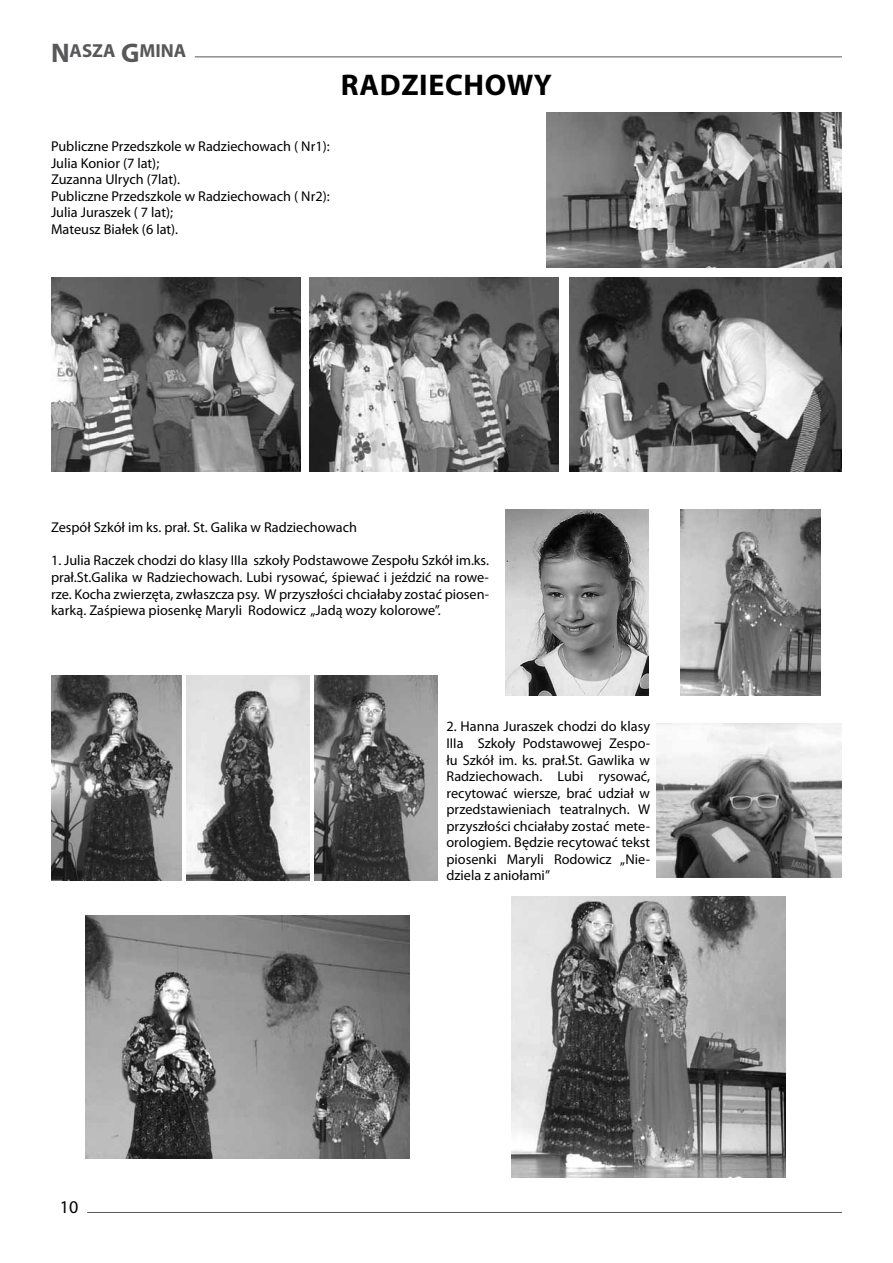
<style>
.page{position:relative;width:893px;height:1263px;background:#fff}
.page>*{position:absolute;margin:0;border:0;box-sizing:border-box;transform-origin:0 0}
.t1{font:700 30px "Myriad Pro";color:#000}
.t2{font:700 18.9px "Myriad Pro";color:#58585a}
.t3{font:18px "Myriad Pro";color:#000}
.t4{font:14.25px/16.5px "Myriad Pro";color:#000;text-align:justify}
.s1{font-size:27px}
</style>
<div class="page">
<hr style="left:87px;top:1212px;width:755px;height:1px;background:#58585a">
<hr style="left:195px;top:56px;width:647px;height:1px;background:#58585a">
<img style="left:51px;top:277px;width:249px;height:194px">
<img style="left:546px;top:112px;width:296px;height:156px">
<img style="left:569px;top:277px;width:273px;height:194px">
<img style="left:309px;top:277px;width:250px;height:194px">
<img style="left:680px;top:509px;width:140px;height:187px">
<img style="left:506px;top:509px;width:143px;height:187px">
<img style="left:657px;top:723px;width:185px;height:155px">
<img style="left:51px;top:676px;width:130px;height:204px">
<img style="left:186px;top:676px;width:123px;height:204px">
<img style="left:315px;top:676px;width:122px;height:204px">
<img style="left:512px;top:896px;width:274px;height:282px">
<img style="left:86px;top:915px;width:324px;height:243px">
<h2 class="t2" style="left:51px;top:39px;width:137px"><span class="s1">N</span>ASZA <span class="s1">G</span>MINA</h2>
<h1 class="t1" style="left:341px;top:65px;width:20px">RADZIECHOWY</h1>
<p class="t4" style="left:51px;top:138px;width:280px;text-align:left">Publiczne Przedszkole w Radziechowach ( Nr1):<br>Julia Konior (7 lat);<br>Zuzanna Ulrych (7lat).<br>Publiczne Przedszkole w Radziechowach ( Nr2):<br>Julia Juraszek ( 7 lat);<br>Mateusz Białek (6 lat).</p>
<p class="t4" style="left:51px;top:519px;width:307px">Zespół Szkół im ks. prał. St. Galika w Radziechowach</p>
<p class="t4" style="left:51px;top:552px;width:440px">1. Julia Raczek chodzi do klasy IIIa szkoły Podstawowe Zespołu Szkół im.ks. prał.St.Galika w Radziechowach. Lubi rysować, śpiewać i jeździć na rowe&shy;rze. Kocha zwierzęta, zwłaszcza psy. W przyszłości chciałaby zostać piosen&shy;karką. Zaśpiewa piosenkę Maryli Rodowicz „Jadą wozy kolorowe”.</p>
<p class="t3" style="left:60px;top:1196px;width:20px">10</p>
<p class="t4" style="left:446px;top:718px;width:205px">2. Hanna Juraszek chodzi do klasy IIIa Szkoły Podstawowej Zespo&shy;łu Szkół im. ks. prał.St. Gawlika w Radziechowach. Lubi rysować, recytować wiersze, brać udział w przedstawieniach teatralnych. W przyszłości chciałaby zostać mete&shy;orologiem. Będzie recytować tekst piosenki Maryli Rodowicz „Nie&shy;dziela z aniołami”</p>
</div>
